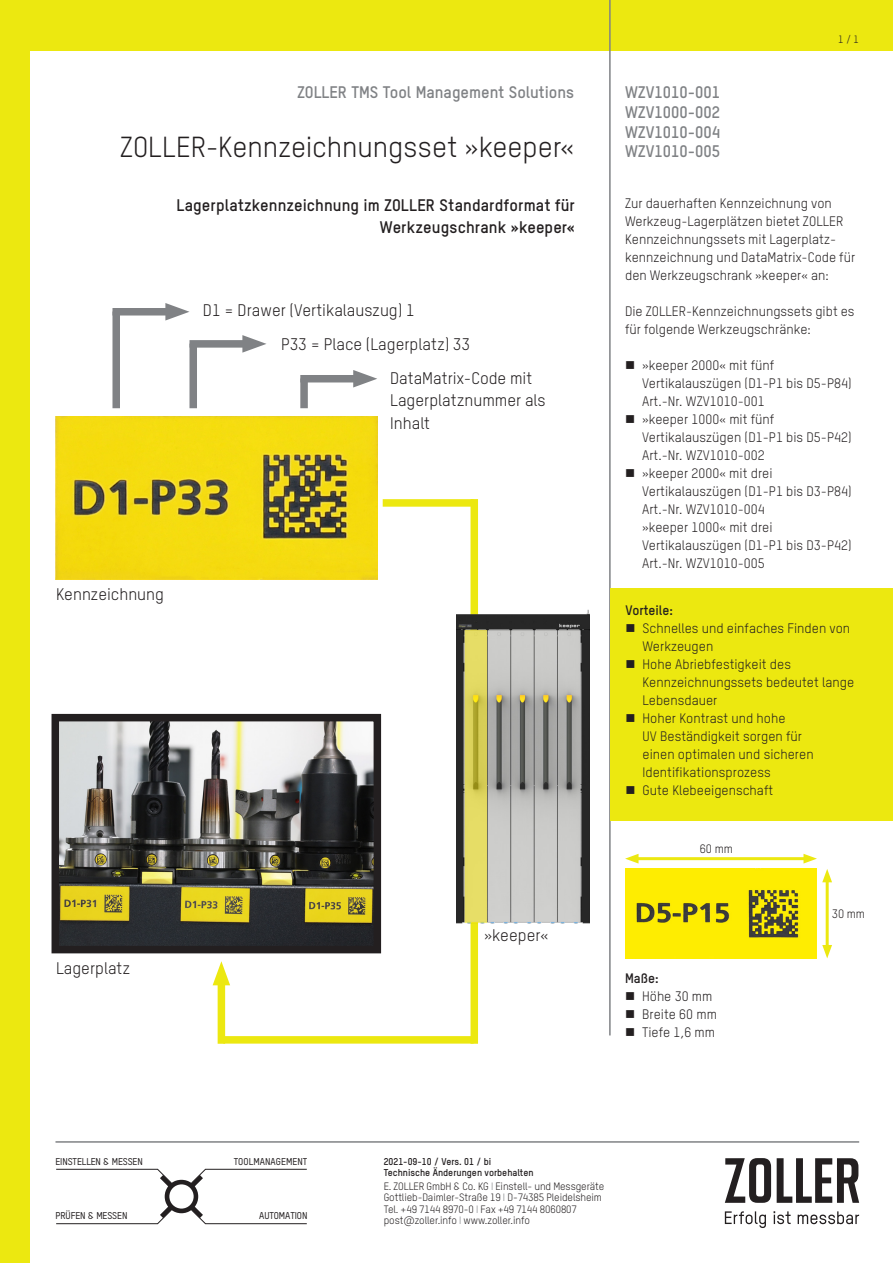
<style>
.page{position:relative;width:893px;height:1263px;background:#fff}
.page>*{position:absolute;margin:0;border:0;box-sizing:border-box;transform-origin:0 0}
.Überschrift_19pt{font:28.5px "TSTARPRO";letter-spacing:-.005em;color:#231f20}
.Bildunterschrift_8pt{font:16.5px/22.5px "TSTARPRO";color:#231f20}
.t1{font:700 16.5px/19.8px "TSTARPRO";color:#808285;text-align:justify}
.Subline_11pt{font:700 16.5px/22.5px "TSTARPRO";letter-spacing:.005em;color:#231f20;text-align:right}
.Fließtext_9pt{font:13.5px/18px "TSTARPRO";color:#231f20}
.Fließtext_8pt{font:700 13.5px "TSTARPRO";color:#231f20}
.Überschrift_9pt{font:700 13.5px "TSTARPRO";color:#231f20}
.Bildunterschrift_8pt-2{font:12px "TSTARPRO";color:#231f20}
.t2{font:10.5px/11.2px "TSTARPRO";letter-spacing:-.01em;color:#231f20}
.t3{font:500 9.75px "TSTARPRO";letter-spacing:-.01em;color:#231f20}
.t4{font:700 9.75px/11.2px "TSTARPRO";color:#231f20}
.s1{color:#808285}
</style>
<div class="page">
<div style="left:0;top:0;width:30px;height:1263px;background:#ece810"></div>
<div style="left:0;top:0;width:893px;height:51px;background:#ece810"></div>
<svg style="left:56px;top:1169px;width:251px;height:55px"></svg>
<svg style="left:777px;top:1158px;width:82px;height:45px"></svg>
<svg style="left:725px;top:1158px;width:46px;height:45px"></svg>
<svg style="left:725px;top:1211px;width:41px;height:17px"></svg>
<svg style="left:774px;top:1211px;width:17px;height:13px"></svg>
<svg style="left:798px;top:1211px;width:61px;height:13px"></svg>
<hr style="left:55px;top:1141px;width:804px;height:2px;background:#808285">
<hr style="left:609px;top:0;width:2px;height:1035px;background:#808285">
<div style="left:611px;top:589px;width:282px;height:232px;background:#ece810"></div>
<img style="left:55px;top:416px;width:322px;height:163px">
<img style="left:61px;top:723px;width:311px;height:221px">
<div style="left:52px;top:714px;width:329px;height:239px;border:8px solid #231f20"></div>
<div style="left:218px;top:975px;width:7px;height:69px;background:#ece810"></div>
<svg style="left:213px;top:961px;width:17px;height:24px"></svg>
<div style="left:223px;top:1036px;width:251px;height:7px;background:#ece810"></div>
<div style="left:470px;top:499px;width:8px;height:545px;background:#ece810"></div>
<div style="left:383px;top:499px;width:91px;height:8px;background:#ece810"></div>
<img style="left:456px;top:604px;width:133px;height:324px">
<div style="left:300px;top:375px;width:63px;height:7px;background:#808285"></div>
<svg style="left:353px;top:370px;width:24px;height:17px"></svg>
<div style="left:300px;top:378px;width:8px;height:30px;background:#808285"></div>
<div style="left:112px;top:308px;width:63px;height:7px;background:#808285"></div>
<svg style="left:165px;top:303px;width:24px;height:17px"></svg>
<div style="left:112px;top:311px;width:8px;height:97px;background:#808285"></div>
<div style="left:189px;top:340px;width:63px;height:8px;background:#808285"></div>
<svg style="left:242px;top:335px;width:24px;height:18px"></svg>
<div style="left:189px;top:344px;width:8px;height:64px;background:#808285"></div>
<img style="left:625px;top:869px;width:192px;height:89px">
<hr style="left:826px;top:878px;width:3px;height:71px;background:#ece810">
<svg style="left:822px;top:945px;width:10px;height:13px"></svg>
<svg style="left:822px;top:869px;width:10px;height:13px"></svg>
<hr style="left:634px;top:857px;width:174px;height:3px;background:#ece810">
<svg style="left:803px;top:854px;width:14px;height:9px"></svg>
<svg style="left:625px;top:854px;width:13px;height:9px"></svg>
<p class="t1" style="left:297px;top:81px;width:278px">ZOLLER TMS Tool Management Solutions</p>
<p class="Überschrift_19pt" style="left:120px;top:128px;width:456px">ZOLLER-Kennzeichnungsset »keeper«</p>
<p class="Subline_11pt" style="left:176px;top:193px;width:400px">Lagerplatzkennzeichnung im ZOLLER Standardformat für<br>Werkzeugschrank »keeper«</p>
<p class="Bildunterschrift_8pt" style="left:203px;top:298px;width:213px">D1 = Drawer (Vertikalauszug) 1</p>
<p class="Bildunterschrift_8pt" style="left:281px;top:332px;width:190px">P33 = Place (Lagerplatz) 33</p>
<p class="Bildunterschrift_8pt" style="left:56px;top:583px;width:109px">Kennzeichnung</p>
<p class="Bildunterschrift_8pt" style="left:56px;top:956px;width:76px">Lagerplatz</p>
<p class="Bildunterschrift_8pt" style="left:390px;top:366px;width:157px">DataMatrix-Code mit<br>Lagerplatznummer als<br>Inhalt</p>
<p class="Bildunterschrift_8pt" style="left:484px;top:923px;width:66px">»keeper«</p>
<p class="t1" style="left:625px;top:81px;width:97px">WZV1010-001<br>WZV1000-002<br>WZV1010-004<br>WZV1010-005</p>
<p class="t2" style="left:838px;top:33px;width:22px">1 / 1</p>
<p class="Fließtext_9pt" style="left:625px;top:194px;width:232px">Zur dauerhaften Kennzeichnung von Werkzeug-Lagerplätzen bietet ZOLLER Kennzeichnungssets mit Lagerplatz&shy;kennzeichnung und DataMatrix-Code für den Werkzeugschrank »keeper« an:</p>
<p class="Fließtext_9pt" style="left:625px;top:302px;width:231px">Die ZOLLER-Kennzeichnungssets gibt es für folgende Werkzeugschränke:</p>
<p class="Fließtext_9pt" style="left:642px;top:356px;width:211px">»keeper 2000« mit fünf<br>Vertikalauszügen (D1-P1 bis D5-P84)<br>Art.-Nr. WZV1010-001</p>
<p class="Fließtext_9pt" style="left:642px;top:410px;width:211px">»keeper 1000« mit fünf<br>Vertikalauszügen (D1-P1 bis D5-P42)<br>Art.-Nr. WZV1010-002</p>
<p class="Fließtext_9pt" style="left:642px;top:464px;width:211px">»keeper 2000« mit drei<br>Vertikalauszügen (D1-P1 bis D3-P84)<br>Art.-Nr. WZV1010-004<br>»keeper 1000« mit drei<br>Vertikalauszügen (D1-P1 bis D3-P42)<br>Art.-Nr. WZV1010-005</p>
<p class="Fließtext_8pt" style="left:625px;top:600px;width:49px">Vorteile:</p>
<p class="Fließtext_9pt" style="left:642px;top:618px;width:209px">Schnelles und einfaches Finden von<br>Werkzeugen</p>
<p class="Fließtext_9pt" style="left:642px;top:654px;width:213px">Hohe Abriebfestigkeit des<br>Kennzeichnungssets bedeutet lange<br>Lebensdauer</p>
<p class="Fließtext_9pt" style="left:642px;top:708px;width:173px">Hoher Kontrast und hohe<br>UV Beständigkeit sorgen für einen optimalen und sicheren<br>Identifikationsprozess</p>
<p class="Fließtext_9pt" style="left:642px;top:780px;width:132px">Gute Klebeeigenschaft</p>
<p class="Bildunterschrift_8pt-2" style="left:700px;top:840px;width:35px">60 mm</p>
<p class="Überschrift_9pt" style="left:625px;top:968px;width:35px">Maße:</p>
<p class="Fließtext_9pt" style="left:642px;top:986px;width:72px">Höhe 30 mm</p>
<p class="Fließtext_9pt" style="left:642px;top:1004px;width:76px">Breite 60 mm</p>
<p class="Fließtext_9pt" style="left:642px;top:1022px;width:75px">Tiefe 1,6 mm</p>
<p class="Bildunterschrift_8pt-2" style="left:832px;top:905px;width:35px">30 mm</p>
<p class="t3" style="left:55px;top:1155px;width:89px">EINSTELLEN &amp; MESSEN</p>
<p class="t3" style="left:234px;top:1155px;width:75px">TOOLMANAGEMENT</p>
<p class="t4" style="left:384px;top:1155px;width:151px">2021-09-10 / Vers. 01 / bi<br>Technische Änderungen vorbehalten</p>
<p class="t3" style="left:55px;top:1209px;width:73px">PRÜFEN &amp; MESSEN</p>
<p class="t3" style="left:259px;top:1209px;width:50px">AUTOMATION</p>
<p class="t2" style="left:384px;top:1180px;width:222px">E. ZOLLER GmbH &amp; Co. KG <span class="s1">I</span> Einstell- und Messgeräte Gottlieb-Daimler-Straße 19 <span class="s1">I</span> D-74385 Pleidelsheim Tel. +49 7144 8970-0 <span class="s1">I</span> Fax +49 7144 8060807 post@zoller.info <span class="s1">I</span> www.zoller.info</p>
</div>
